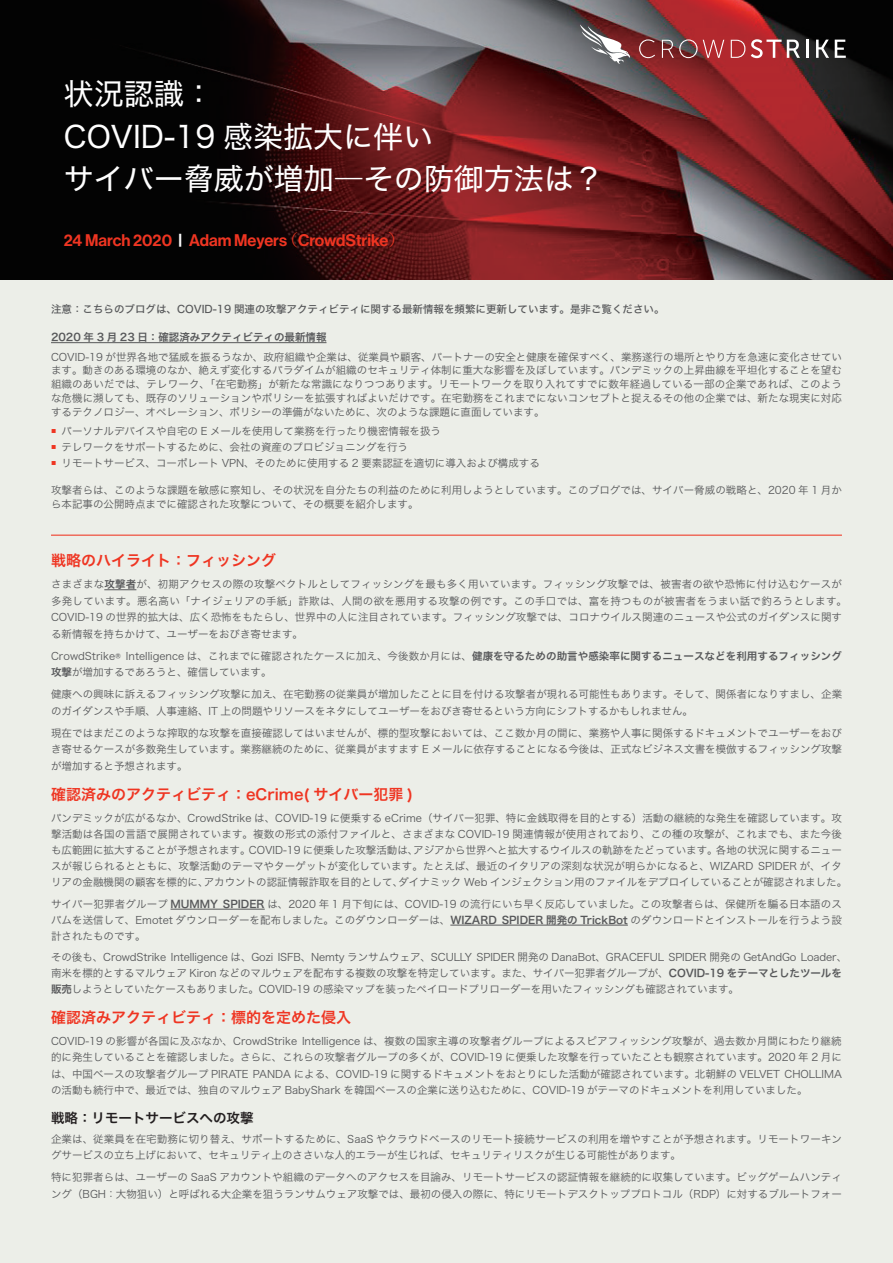
<style>
.page{position:relative;width:893px;height:1263px;background:#eceee8}
.page>*{position:absolute;margin:0;border:0;box-sizing:border-box;transform-origin:0 0}
.t1{font:30px/42.5px "Hira Kaku Std N W4";color:#fff}
.t2{font:500 16.5px "Haas Grot Disp 65";color:#ef3522}
.t3{font:15px "Hira Kaku Std N W6";color:#ef3522}
.t4{font:13.5px "Hira Kaku Std N W6";color:#231f20}
.t5{font:10.5px/16.5px "Hira Kaku Std N W3";color:#57585a}
.t6{font:10.5px/16.5px "Hira Kaku Std N W3";letter-spacing:.02em;color:#57585a}
.t7{font:10.5px "Hira Kaku Std N W5";color:#57585a}
.t8{font:10.5px "Hira Kaku Std N W6";color:#57585a}
.s1{font-family:"Hira Kaku Pro W6";font-weight:400;font-size:13.05px;color:#fff}
.s2{font-family:"Koz Min Pr 6 N";font-weight:400}
.s3{font-family:"Hira Kaku Std N W6"}
</style>
<div class="page">
<img style="left:0;top:0;width:893px;height:280px">
<svg style="left:580px;top:24px;width:51px;height:40px"></svg>
<svg style="left:639px;top:39px;width:16px;height:19px"></svg>
<svg style="left:662px;top:39px;width:62px;height:19px"></svg>
<svg style="left:731px;top:40px;width:14px;height:18px"></svg>
<svg style="left:751px;top:39px;width:49px;height:19px"></svg>
<svg style="left:806px;top:40px;width:2px;height:18px"></svg>
<svg style="left:816px;top:40px;width:13px;height:18px"></svg>
<svg style="left:835px;top:40px;width:11px;height:18px"></svg>
<hr style="left:51px;top:342px;width:275px;height:1px;background:#57585a">
<hr style="left:51px;top:535px;width:791px;height:1px;background:#ef3522">
<hr style="left:104px;top:589px;width:32px;height:1px;background:#57585a">
<hr style="left:171px;top:909px;width:94px;height:1px;background:#57585a">
<hr style="left:450px;top:925px;width:178px;height:1px;background:#57585a">
<h1 class="t1" style="left:64px;top:73px;width:542px">状況認識：<br>COVID-19 感染拡大に伴い<br>サイバー脅威が増加―その防御方法は？</h1>
<h2 class="t2" style="left:64px;top:231px;width:343px">24 March 2020 <span class="s1">|</span> Adam Meyers <span class="s2">（</span>CrowdStrike<span class="s2">）</span></h2>
<p class="t7" style="left:51px;top:301px;width:615px">注意：こちらのブログは、COVID-19 関連の攻撃アクティビティに関する最新情報を頻繁に更新しています。是非ご覧ください。</p>
<p class="t8" style="left:51px;top:329px;width:277px">2020 年 3 月 23 日：確認済みアクティビティの最新情報</p>
<p class="t5" style="left:51px;top:349px;width:792px;line-height:13.8px;text-align:justify">COVID-19 が世界各地で猛威を振るうなか、政府組織や企業は、従業員や顧客、パートナーの安全と健康を確保すべく、業務遂行の場所とやり方を急速に変化させています。動きのある環境のなか、絶えず変化するパラダイムが組織のセキュリティ体制に重大な影響を及ぼしています。パンデミックの上昇曲線を平坦化することを望む組織のあいだでは、テレワーク、「在宅勤務」が新たな常識になりつつあります。リモートワークを取り入れてすでに数年経過している一部の企業であれば、このような危機に瀕しても、既存のソリューションやポリシーを拡張すればよいだけです。在宅勤務をこれまでにないコンセプトと捉えるその他の企業では、新たな現実に対応するテクノロジー、オペレーション、ポリシーの準備がないために、次のような課題に直面しています。</p>
<p class="t5" style="left:51px;top:423px;width:490px"><sup>■　</sup>パーソナルデバイスや自宅の E メールを使用して業務を行ったり機密情報を扱う<br><sup>■　</sup>テレワークをサポートするために、会社の資産のプロビジョニングを行う<br><sup>■　</sup>リモートサービス、コーポレート VPN、そのために使用する 2 要素認証を適切に導入および構成する</p>
<p class="t5" style="left:51px;top:483px;width:792px;line-height:13.8px">攻撃者らは、このような課題を敏感に察知し、その状況を自分たちの利益のために利用しようとしています。このブログでは、サイバー脅威の戦略と、2020 年 1 月から本記事の公開時点までに確認された攻撃について、その概要を紹介します。</p>
<h3 class="t3" style="left:51px;top:549px;width:226px">戦略のハイライト：フィッシング</h3>
<p class="t6" style="left:51px;top:576px;width:797px">さまざまな<span class="s3">攻撃者</span>が、初期アクセスの際の攻撃ベクトルとしてフィッシングを最も多く用いています。フィッシング攻撃では、被害者の欲や恐怖に付け込むケースが多発しています。悪名高い「ナイジェリアの手紙」詐欺は、人間の欲を悪用する攻撃の例です。この手口では、富を持つものが被害者をうまい話で釣ろうとします。COVID-19 の世界的拡大は、広く恐怖をもたらし、世界中の人に注目されています。フィッシング攻撃では、コロナウイルス関連のニュースや公式のガイダンスに関する新情報を持ちかけて、ユーザーをおびき寄せます。</p>
<p class="t5" style="left:51px;top:647px;width:792px">CrowdStrike® Intelligence は、これまでに確認されたケースに加え、今後数か月には、<span class="s3">健康を守るための助言や感染率に関するニュースなどを利用するフィッシング攻撃</span>が増加するであろうと、確信しています。</p>
<p class="t5" style="left:51px;top:686px;width:793px">健康への興味に訴えるフィッシング攻撃に加え、在宅勤務の従業員が増加したことに目を付ける攻撃者が現れる可能性もあります。そして、関係者になりすまし、企業のガイダンスや手順、人事連絡、IT 上の問題やリソースをネタにしてユーザーをおびき寄せるという方向にシフトするかもしれません。</p>
<p class="t5" style="left:51px;top:724px;width:793px;text-align:justify">現在ではまだこのような搾取的な攻撃を直接確認してはいませんが、標的型攻撃においては、ここ数か月の間に、業務や人事に関係するドキュメントでユーザーをおびき寄せるケースが多数発生しています。業務継続のために、従業員がますます E メールに依存することになる今後は、正式なビジネス文書を模倣するフィッシング攻撃が増加すると予想されます。</p>
<h3 class="t3" style="left:51px;top:783px;width:364px">確認済みのアクティビティ：eCrime( サイバー犯罪 )</h3>
<p class="t5" style="left:51px;top:810px;width:798px;line-height:15.9px">パンデミックが広がるなか、CrowdStrike は、COVID-19 に便乗する eCrime（サイバー犯罪、特に金銭取得を目的とする）活動の継続的な発生を確認しています。攻撃活動は各国の言語で展開されています。複数の形式の添付ファイルと、さまざまな COVID-19 関連情報が使用されており、この種の攻撃が、これまでも、また今後も広範囲に拡大することが予想されます。COVID-19 に便乗した攻撃活動は、アジアから世界へと拡大するウイルスの軌跡をたどっています。各地の状況に関するニュースが報じられるとともに、攻撃活動のテーマやターゲットが変化しています。たとえば、最近のイタリアの深刻な状況が明らかになると、WIZARD SPIDER が、イタリアの金融機関の顧客を標的に、アカウントの認証情報詐取を目的として、ダイナミック Web インジェクション用のファイルをデプロイしていることが確認されました。</p>
<p class="t5" style="left:51px;top:896px;width:793px;line-height:15.9px;text-align:justify">サイバー犯罪者グループ <span class="s3">MUMMY SPIDER</span> は、2020 年 1 月下旬には、COVID-19 の流行にいち早く反応していました。この攻撃者らは、保健所を騙る日本語のスパムを送信して、Emotet ダウンローダーを配布しました。このダウンローダーは、<span class="s3">WIZARD SPIDER 開発の TrickBot</span> のダウンロードとインストールを行うよう設計されたものです。</p>
<p class="t5" style="left:51px;top:949px;width:798px;line-height:15.9px">その後も、CrowdStrike Intelligence は、Gozi ISFB、Nemty ランサムウェア、SCULLY SPIDER 開発の DanaBot、GRACEFUL SPIDER 開発の GetAndGo Loader、南米を標的とするマルウェア Kiron などのマルウェアを配布する複数の攻撃を特定しています。また、サイバー犯罪者グループが、<span class="s3">COVID-19 をテーマとしたツールを販売</span>しようとしていたケースもありました。COVID-19 の感染マップを装ったペイロードプリローダーを用いたフィッシングも確認されています。</p>
<h3 class="t3" style="left:51px;top:1005px;width:301px">確認済みアクティビティ：標的を定めた侵入</h3>
<p class="t5" style="left:51px;top:1032px;width:792px;text-align:justify">COVID-19 の影響が各国に及ぶなか、CrowdStrike Intelligence は、複数の国家主導の攻撃者グループによるスピアフィッシング攻撃が、過去数か月間にわたり継続的に発生していることを確認しました。さらに、これらの攻撃者グループの多くが、COVID-19 に便乗した攻撃を行っていたことも観察されています。2020 年 2 月には、中国ベースの攻撃者グループ PIRATE PANDA による、COVID-19 に関するドキュメントをおとりにした活動が確認されています。北朝鮮の VELVET CHOLLIMAの活動も続行中で、最近では、独自のマルウェア BabyShark を韓国ベースの企業に送り込むために、COVID-19 がテーマのドキュメントを利用していました。</p>
<p class="t4" style="left:51px;top:1108px;width:204px">戦略：リモートサービスへの攻撃</p>
<p class="t5" style="left:51px;top:1130px;width:793px">企業は、従業員を在宅勤務に切り替え、サポートするために、SaaS やクラウドベースのリモート接続サービスの利用を増やすことが予想されます。リモートワーキングサービスの立ち上げにおいて、セキュリティ上のささいな人的エラーが生じれば、セキュリティリスクが生じる可能性があります。</p>
<p class="t5" style="left:51px;top:1169px;width:792px">特に犯罪者らは、ユーザーの SaaS アカウントや組織のデータへのアクセスを目論み、リモートサービスの認証情報を継続的に収集しています。ビッグゲームハンティング（BGH：大物狙い）と呼ばれる大企業を狙うランサムウェア攻撃では、最初の侵入の際に、特にリモートデスクトッププロトコル（RDP）に対するブルートフォー</p>
</div>
